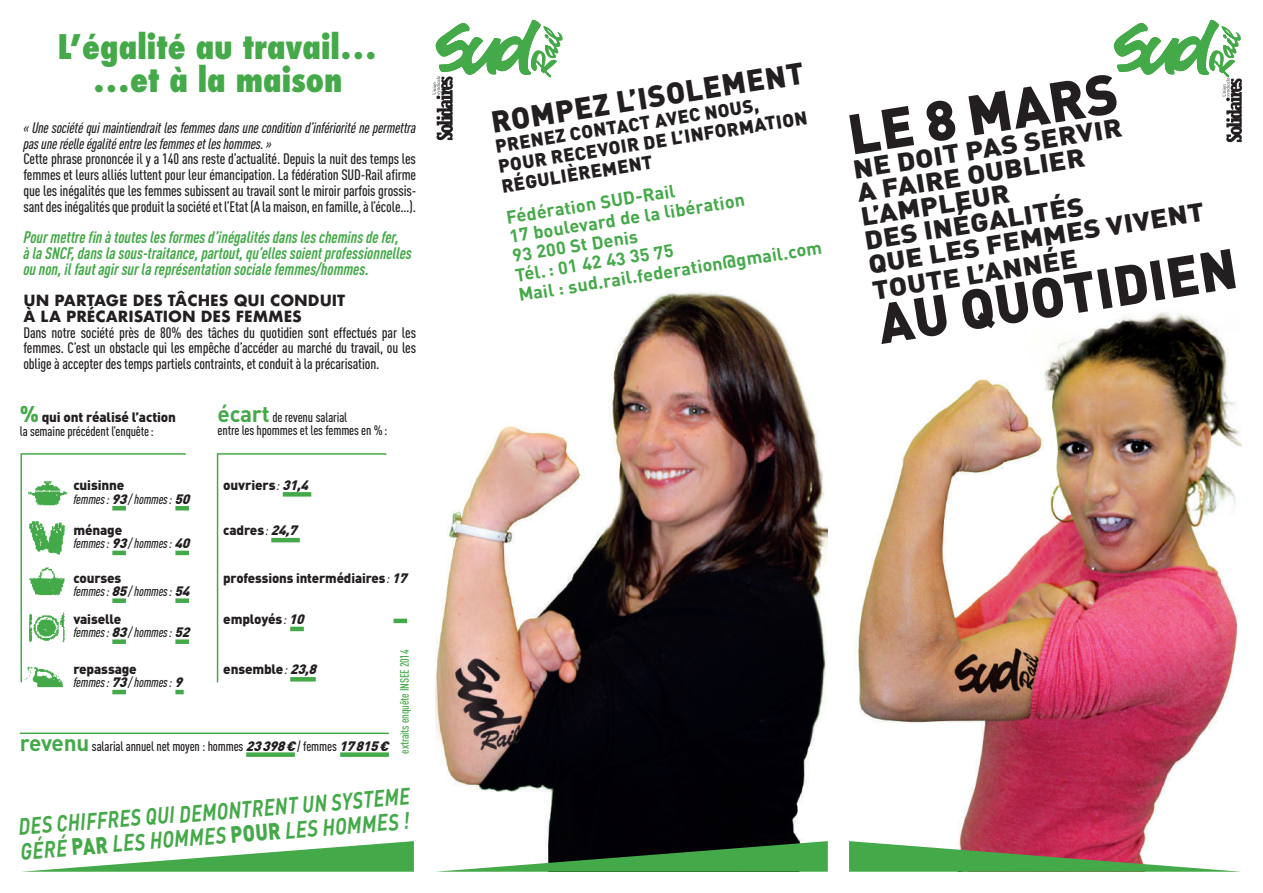
<style>
.page{position:relative;width:1263px;height:893px;background:#fff}
.page>*{position:absolute;margin:0;border:0;box-sizing:border-box;transform-origin:0 0}
.t1{font:900 55.5px "DIN Pro";color:#231f20}
.t2{font:800 condensed 33px/33px "Futura";color:#44a948;text-align:center}
.t3{font:900 30px "DIN Pro";color:#231f20}
.t4{font:900 25.65px/24px "DIN Pro";color:#231f20;scale:1.11 1}
.t5{font:italic 700 23.25px "DIN Pro";color:#44a948;scale:.8 1}
.t6{font:italic 700 23.25px "DIN Pro";color:#44a948;scale:.82 1}
.t7{font:900 18.45px/20.1px "DIN Pro";color:#231f20}
.t8{font:700 18px/19.6px "DIN Pro";color:#44a948}
.t9{font:italic 700 condensed 16.5px/15.8px "DIN Pro";color:#44a948}
.t10{font:500 condensed 15px/15.8px "DIN Pro";letter-spacing:-.01em;color:#231f20;text-align:justify}
.t11{font:italic 500 condensed 15px/15.8px "DIN Pro";letter-spacing:-.01em;color:#231f20}
.t12{font:700 15px/15.8px "Futura";color:#231f20}
.t13{font:500 condensed 13.5px/13.5px "DIN Pro";letter-spacing:-.01em;color:#231f20}
.t14{font:italic 500 condensed 13.5px/13.5px "DIN Pro";letter-spacing:-.01em;color:#231f20}
.t15{font:900 13.5px "DIN Pro";letter-spacing:-.01em;color:#231f20}
.t16{font:500 condensed 12px "DIN Pro";letter-spacing:-.01em;color:#44a948}
.s1{font-weight:900;font-stretch:normal;font-size:22.5px;color:#44a948}
.s2{font-weight:900;font-stretch:normal}
.s3{font-weight:700;font-stretch:normal;font-size:22.5px;color:#44a948}
.s4{font-weight:900;font-style:normal;font-stretch:normal}
.s5{font-weight:500;font-style:italic;font-stretch:condensed}
.s6{font-style:italic}
.s7{font-weight:900;font-style:italic;font-stretch:normal}
.s8{font-weight:900;font-style:normal}
</style>
<div class="page">
<img style="left:37px;top:684px;width:27px;height:4px">
<img style="left:858px;top:312px;width:384px;height:529px">
<img style="left:435px;top:292px;width:393px;height:549px">
<svg style="left:849px;top:841px;width:392px;height:31px"></svg>
<svg style="left:1113px;top:19px;width:128px;height:57px"></svg>
<svg style="left:435px;top:19px;width:128px;height:58px"></svg>
<img style="left:432px;top:73px;width:23px;height:68px">
<img style="left:1222px;top:76px;width:21px;height:67px">
<svg style="left:436px;top:841px;width:392px;height:31px"></svg>
<svg style="left:22px;top:841px;width:392px;height:31px"></svg>
<hr style="left:394px;top:619px;width:13px;height:4px;background:#44a948">
<hr style="left:175px;top:506px;width:14px;height:4px;background:#44a948">
<hr style="left:175px;top:551px;width:14px;height:4px;background:#44a948">
<div style="left:175px;top:598px;width:14px;height:5px;background:#44a948"></div>
<div style="left:175px;top:639px;width:14px;height:5px;background:#44a948"></div>
<svg style="left:175px;top:690px;width:9px;height:4px"></svg>
<hr style="left:112px;top:690px;width:14px;height:4px;background:#44a948">
<div style="left:246px;top:752px;width:49px;height:5px;background:#44a948"></div>
<div style="left:340px;top:752px;width:49px;height:5px;background:#44a948"></div>
<svg style="left:20px;top:453px;width:167px;height:231px"></svg>
<svg style="left:216px;top:453px;width:171px;height:230px"></svg>
<hr style="left:20px;top:733px;width:369px;height:1px;background:#44a948">
<h2 class="t2" style="left:58px;top:31px;width:321px">L’égalité au travail… …et à la maison</h2>
<p class="t11" style="left:23px;top:118px;width:394px">« Une société qui maintiendrait les femmes dans une condition d’infériorité ne permettra pas une réelle égalité entre les femmes et les hommes. »</p>
<p class="t10" style="left:23px;top:150px;width:394px">Cette phrase prononcée il y a 140 ans reste d’actualité. Depuis la nuit des temps les femmes et leurs alliés luttent pour leur émancipation. La fédération SUD-Rail afirme que les inégalités que les femmes subissent au travail sont le miroir parfois grossis&shy;sant des inégalités que produit la société et l’Etat (A la maison, en famille, à l’école…).</p>
<p class="t9" style="left:23px;top:228px;width:390px">Pour mettre fin à toutes les formes d’inégalités dans les chemins de fer,<br>à la SNCF, dans la sous-traitance, partout, qu’elles soient professionnelles ou non, il faut agir sur la représentation sociale femmes/hommes.</p>
<p class="t12" style="left:23px;top:292px;width:323px">UN PARTAGE DES TÂCHES QUI CONDUIT<br>À LA PRÉCARISATION DES FEMMES</p>
<p class="t10" style="left:23px;top:323px;width:394px">Dans notre société près de 80% des tâches du quotidien sont effectués par les femmes. C’est un obstacle qui les empêche d’accéder au marché du travail, ou les oblige à accepter des temps partiels contraints, et conduit à la précarisation.</p>
<p class="t13" style="left:20px;top:409px;width:158px"><span class="s1">%</span> <span class="s2">qui ont réalisé l’action </span>la semaine précédent l’enquête:</p>
<p class="t13" style="left:218px;top:409px;width:171px"><span class="s3">écart</span> de revenu salarial<br>entre les hpommes et les femmes en %:</p>
<p class="t14" style="left:73px;top:477px;width:123px"><span class="s4">cuisinne<br></span>femmes: <span class="s2">93</span>/ hommes: <span class="s2">50</span></p>
<p class="t15" style="left:223px;top:474px;width:92px">ouvriers<span class="s5">:</span> <span class="s6">31,4</span></p>
<p class="t14" style="left:73px;top:522px;width:123px"><span class="s4">ménage<br></span>femmes: <span class="s2">93</span>/ hommes: <span class="s2">40</span></p>
<p class="t14" style="left:73px;top:570px;width:123px"><span class="s4">courses<br></span>femmes: <span class="s2">85</span>/ hommes: <span class="s2">54</span></p>
<p class="t14" style="left:73px;top:611px;width:123px"><span class="s4">vaiselle<br></span>femmes: <span class="s2">83</span>/ hommes: <span class="s2">52</span></p>
<p class="t14" style="left:73px;top:661px;width:115px"><span class="s4">repassage<br></span>femmes: <span class="s2">73</span>/ hommes: <span class="s2">9</span></p>
<p class="t15" style="left:223px;top:518px;width:80px">cadres<span class="s5">:</span> <span class="s6">24,7</span></p>
<p class="t15" style="left:223px;top:566px;width:190px">professions intermédiaires<span class="s5">:</span> <span class="s6">17</span></p>
<p class="t15" style="left:223px;top:607px;width:87px">employés<span class="s5">:</span> <span class="s6">10</span></p>
<p class="t15" style="left:223px;top:657px;width:100px">ensemble<span class="s5">:</span> <span class="s6">23,8</span></p>
<p class="t16" style="left:396px;top:754px;width:106px;rotate:-90deg">extraits enquête INSEE 2014</p>
<p class="t13" style="left:20px;top:738px;width:375px"><span class="s3">revenu</span> salarial annuel net moyen : hommes <span class="s7">23398€</span>/ femmes <span class="s7">17815€</span></p>
<h3 class="t5" style="left:17px;top:809px;width:492px;rotate:-5deg">DES CHIFFRES QUI DEMONTRENT UN SYSTEME</h3>
<h3 class="t6" style="left:19px;top:830px;width:477px;rotate:-4deg">GÉRÉ <span class="s8">PAR</span> LES HOMMES <span class="s8">POUR</span> LES HOMMES !</h3>
<h3 class="t3" style="left:488px;top:97px;width:317px;rotate:-9deg">ROMPEZ L’ISOLEMENT</h3>
<p class="t7" style="left:493px;top:134px;width:314px;rotate:-9deg">PRENEZ CONTACT AVEC NOUS,<br>POUR RECEVOIR DE L’INFORMATION<br>RÉGULIÈREMENT</p>
<p class="t8" style="left:504px;top:205px;width:308px;rotate:-9deg">Fédération SUD-Rail<br>17 boulevard de la libération<br>93 200 St Denis<br>Tél.: 01 42 43 35 75<br>Mail : sud.rail.federation@gmail.com</p>
<h1 class="t1" style="left:841px;top:88px;width:274px;rotate:-9deg">LE 8 MARS</h1>
<h3 class="t4" style="left:851px;top:154px;width:308px;rotate:-9deg">NE DOIT PAS SERVIR<br>A FAIRE OUBLIER<br>L’AMPLEUR<br>DES INÉGALITÉS<br>QUE LES FEMMES VIVENT</h3>
<h3 class="t4" style="left:870px;top:275px;width:188px;rotate:-9deg">TOUTE L’ANNÉE</h3>
<h1 class="t1" style="left:871px;top:277px;width:364px;rotate:-9deg">AU QUOTIDIEN</h1>
</div>
